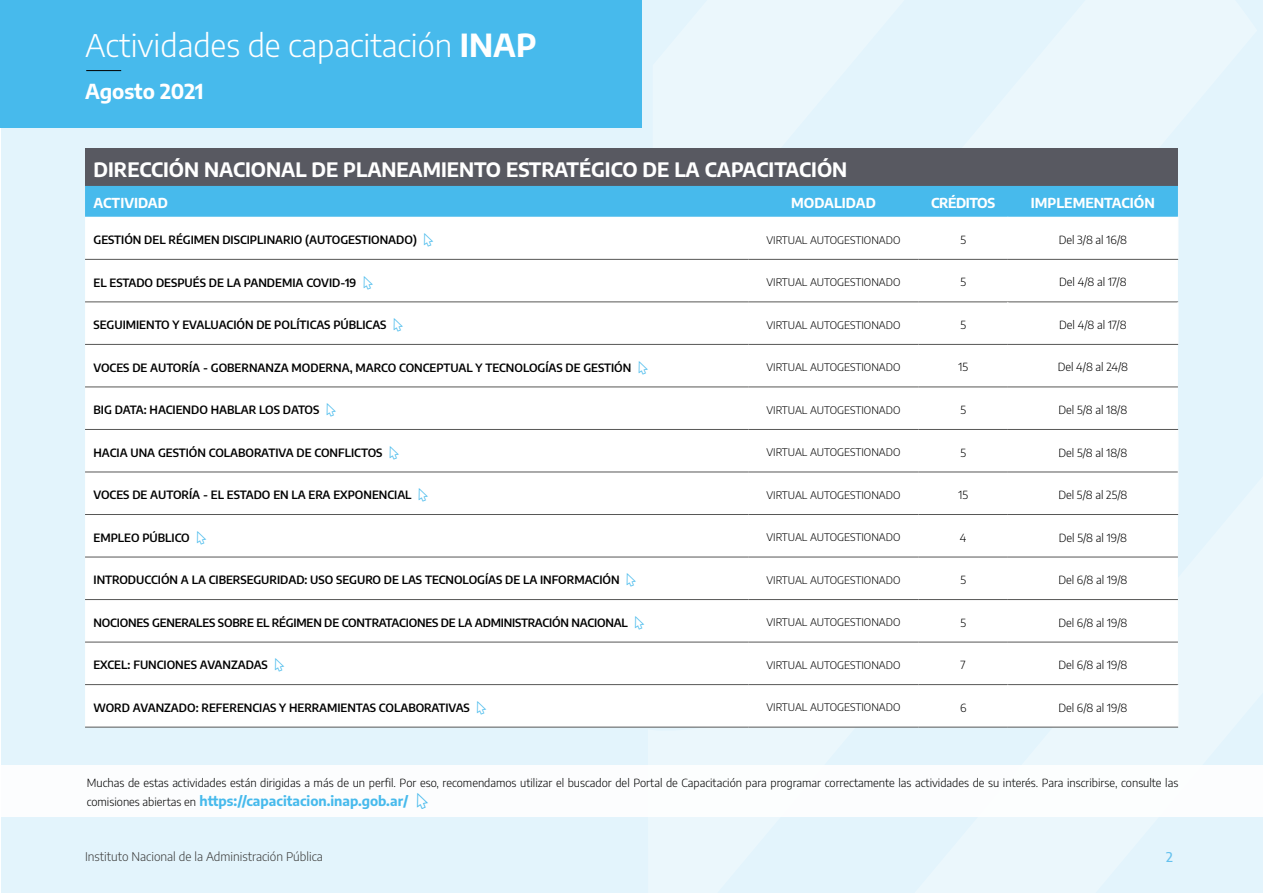
<style>
.page{position:relative;width:1263px;height:893px;background:#fff}
.page>*{position:absolute;margin:0;border:0;box-sizing:border-box;transform-origin:0 0}
.t1{font:300 31.2px "Encode Sans";color:#fff}
.t2{font:700 20.25px "Encode Sans";letter-spacing:-.005em;color:#fff}
.t3{font:700 19.5px "Encode Sans";color:#fff}
.t4{font:700 13.5px "Encode Sans";color:#47baec}
.t5{font:700 13.5px "Encode Sans";color:#fff}
.t6{font:700 13.5px "Encode Sans";letter-spacing:-.03em;color:#fff}
.t7{font:500 13.5px "Encode Sans";color:#65c1ee}
.t8{font:300 12px "Encode Sans";color:#3c3c3b}
.t9{font:600 11.25px "Encode Sans";color:#000}
.t10{font:300 11.25px "Encode Sans";color:#000}
.t11{font:300 10.5px "Encode Sans";color:#000}
.s1{font-weight:700}
.s2{font-family:"Cursors";font-weight:400;font-size:15px;color:#47baec}
.s3{font-weight:300;font-size:11.25px;color:#000}
.s4{font-family:"Cursors";font-weight:400;font-size:18px}
</style>
<div class="page">
<div style="left:1px;top:0;width:1262px;height:893px;background:#e3f4fc"></div>
<svg style="left:653px;top:148px;width:275px;height:1px"></svg>
<div style="left:0;top:0;width:641px;height:128px;background:#47baec"></div>
<div style="left:0;top:765px;width:1263px;height:51px;background:#fff"></div>
<hr style="left:86px;top:70px;width:35px;height:1px;background:#000">
<div style="left:85px;top:149px;width:1093px;height:37px;background:#585961"></div>
<div style="left:85px;top:186px;width:1093px;height:31px;background:#47baec"></div>
<div style="left:85px;top:217px;width:1093px;height:510px;background:#fff"></div>
<hr style="left:1007px;top:217px;width:1px;height:42px;background:#fff">
<hr style="left:1178px;top:217px;width:1px;height:42px;background:#fff">
<hr style="left:85px;top:259px;width:663px;height:1px;background:#575756">
<hr style="left:748px;top:259px;width:170px;height:1px;background:#575756">
<hr style="left:918px;top:259px;width:90px;height:1px;background:#575756">
<hr style="left:1008px;top:259px;width:170px;height:1px;background:#575756">
<hr style="left:85px;top:302px;width:663px;height:1px;background:#575756">
<hr style="left:748px;top:302px;width:170px;height:1px;background:#575756">
<hr style="left:918px;top:302px;width:90px;height:1px;background:#575756">
<hr style="left:1008px;top:302px;width:170px;height:1px;background:#575756">
<hr style="left:85px;top:387px;width:663px;height:1px;background:#575756">
<hr style="left:748px;top:387px;width:170px;height:1px;background:#575756">
<hr style="left:918px;top:387px;width:90px;height:1px;background:#575756">
<hr style="left:1008px;top:387px;width:170px;height:1px;background:#575756">
<hr style="left:85px;top:557px;width:663px;height:1px;background:#575756">
<hr style="left:748px;top:557px;width:170px;height:1px;background:#575756">
<hr style="left:918px;top:557px;width:90px;height:1px;background:#575756">
<hr style="left:1008px;top:557px;width:170px;height:1px;background:#575756">
<hr style="left:85px;top:599px;width:663px;height:1px;background:#575756">
<hr style="left:748px;top:599px;width:170px;height:1px;background:#575756">
<hr style="left:918px;top:599px;width:90px;height:1px;background:#575756">
<hr style="left:1008px;top:599px;width:170px;height:1px;background:#575756">
<hr style="left:85px;top:684px;width:663px;height:1px;background:#575756">
<hr style="left:748px;top:684px;width:170px;height:1px;background:#575756">
<hr style="left:918px;top:684px;width:90px;height:1px;background:#575756">
<hr style="left:1008px;top:684px;width:170px;height:1px;background:#575756">
<hr style="left:1007px;top:302px;width:1px;height:42px;background:#fff">
<hr style="left:1178px;top:302px;width:1px;height:42px;background:#fff">
<hr style="left:1007px;top:430px;width:1px;height:42px;background:#fff">
<hr style="left:1178px;top:430px;width:1px;height:42px;background:#fff">
<hr style="left:1007px;top:472px;width:1px;height:42px;background:#fff">
<hr style="left:1178px;top:472px;width:1px;height:42px;background:#fff">
<hr style="left:1007px;top:685px;width:1px;height:42px;background:#fff">
<hr style="left:1178px;top:685px;width:1px;height:42px;background:#fff">
<hr style="left:85px;top:344px;width:663px;height:1px;background:#575756">
<hr style="left:748px;top:344px;width:170px;height:1px;background:#575756">
<hr style="left:918px;top:344px;width:90px;height:1px;background:#575756">
<hr style="left:1008px;top:344px;width:170px;height:1px;background:#575756">
<hr style="left:85px;top:429px;width:663px;height:1px;background:#575756">
<hr style="left:748px;top:429px;width:170px;height:1px;background:#575756">
<hr style="left:918px;top:429px;width:90px;height:1px;background:#575756">
<hr style="left:1008px;top:429px;width:170px;height:1px;background:#575756">
<hr style="left:85px;top:472px;width:663px;height:1px;background:#575756">
<hr style="left:748px;top:472px;width:170px;height:1px;background:#575756">
<hr style="left:918px;top:472px;width:90px;height:1px;background:#575756">
<hr style="left:1008px;top:472px;width:170px;height:1px;background:#575756">
<hr style="left:85px;top:514px;width:663px;height:1px;background:#575756">
<hr style="left:748px;top:514px;width:170px;height:1px;background:#575756">
<hr style="left:918px;top:514px;width:90px;height:1px;background:#575756">
<hr style="left:1008px;top:514px;width:170px;height:1px;background:#575756">
<hr style="left:85px;top:642px;width:663px;height:1px;background:#575756">
<hr style="left:748px;top:642px;width:170px;height:1px;background:#575756">
<hr style="left:918px;top:642px;width:90px;height:1px;background:#575756">
<hr style="left:1008px;top:642px;width:170px;height:1px;background:#575756">
<hr style="left:85px;top:727px;width:663px;height:1px;background:#575756">
<hr style="left:748px;top:727px;width:170px;height:1px;background:#575756">
<hr style="left:918px;top:727px;width:90px;height:1px;background:#575756">
<hr style="left:1008px;top:727px;width:170px;height:1px;background:#575756">
<h1 class="t1" style="left:85px;top:24px;width:453px">Actividades de capacitación <span class="s1">INAP</span></h1>
<h2 class="t2" style="left:85px;top:76px;width:120px">Agosto 2021</h2>
<h3 class="t3" style="left:94px;top:156px;width:755px">DIRECCIÓN NACIONAL DE PLANEAMIENTO ESTRATÉGICO DE LA CAPACITACIÓN</h3>
<p class="t5" style="left:94px;top:193px;width:76px">ACTIVIDAD</p>
<p class="t5" style="left:791px;top:193px;width:86px">MODALIDAD</p>
<p class="t6" style="left:931px;top:193px;width:65px">CRÉDITOS</p>
<p class="t5" style="left:1031px;top:193px;width:125px">IMPLEMENTACIÓN</p>
<p class="t9" style="left:94px;top:232px;width:342px">GESTIÓN DEL RÉGIMEN DISCIPLINARIO (AUTOGESTIONADO) <span class="s2">V</span></p>
<p class="t11" style="left:766px;top:232px;width:136px">VIRTUAL AUTOGESTIONADO</p>
<p class="t10" style="left:960px;top:232px;width:7px">5</p>
<p class="t10" style="left:1059px;top:232px;width:70px">Del 3/8 al 16/8</p>
<p class="t9" style="left:94px;top:274px;width:282px">EL ESTADO DESPUÉS DE LA PANDEMIA COVID-19 <span class="s2">V</span></p>
<p class="t11" style="left:766px;top:275px;width:136px">VIRTUAL AUTOGESTIONADO</p>
<p class="t10" style="left:960px;top:274px;width:7px">5</p>
<p class="t10" style="left:1059px;top:274px;width:69px">Del 4/8 al 17/8</p>
<p class="t9" style="left:94px;top:317px;width:312px">SEGUIMIENTO Y EVALUACIÓN DE POLÍTICAS PÚBLICAS <span class="s2">V</span></p>
<p class="t11" style="left:766px;top:317px;width:136px">VIRTUAL AUTOGESTIONADO</p>
<p class="t10" style="left:960px;top:317px;width:7px">5</p>
<p class="t10" style="left:1059px;top:317px;width:69px">Del 4/8 al 17/8</p>
<p class="t9" style="left:94px;top:359px;width:556px">VOCES DE AUTORÍA - GOBERNANZA MODERNA, MARCO CONCEPTUAL Y TECNOLOGÍAS DE GESTIÓN <span class="s2">V</span></p>
<p class="t11" style="left:766px;top:360px;width:136px">VIRTUAL AUTOGESTIONADO</p>
<p class="t10" style="left:958px;top:359px;width:11px">15</p>
<p class="t10" style="left:1058px;top:359px;width:72px">Del 4/8 al 24/8</p>
<p class="t9" style="left:94px;top:402px;width:245px">BIG DATA: HACIENDO HABLAR LOS DATOS <span class="s2">V</span></p>
<p class="t11" style="left:766px;top:402px;width:136px">VIRTUAL AUTOGESTIONADO</p>
<p class="t10" style="left:960px;top:402px;width:7px">5</p>
<p class="t10" style="left:1058px;top:402px;width:70px">Del 5/8 al 18/8</p>
<p class="t9" style="left:94px;top:444px;width:308px">HACIA UNA GESTIÓN COLABORATIVA DE CONFLICTOS <span class="s2">V</span></p>
<p class="t11" style="left:766px;top:445px;width:136px">VIRTUAL AUTOGESTIONADO</p>
<p class="t10" style="left:960px;top:444px;width:7px">5</p>
<p class="t10" style="left:1058px;top:444px;width:70px">Del 5/8 al 18/8</p>
<p class="t9" style="left:94px;top:487px;width:337px">VOCES DE AUTORÍA - EL ESTADO EN LA ERA EXPONENCIAL <span class="s2">V</span></p>
<p class="t11" style="left:766px;top:487px;width:136px">VIRTUAL AUTOGESTIONADO</p>
<p class="t10" style="left:958px;top:487px;width:11px">15</p>
<p class="t10" style="left:1058px;top:487px;width:71px">Del 5/8 al 25/8</p>
<p class="t9" style="left:94px;top:529px;width:115px">EMPLEO PÚBLICO <span class="s2">V</span></p>
<p class="t11" style="left:766px;top:530px;width:136px">VIRTUAL AUTOGESTIONADO</p>
<p class="t10" style="left:960px;top:530px;width:8px">4</p>
<p class="t10" style="left:1059px;top:530px;width:70px">Del 5/8 al 19/8</p>
<p class="t9" style="left:94px;top:572px;width:545px">INTRODUCCIÓN A LA CIBERSEGURIDAD: USO SEGURO DE LAS TECNOLOGÍAS DE LA INFORMACIÓN <span class="s2">V</span></p>
<p class="t11" style="left:766px;top:572px;width:136px">VIRTUAL AUTOGESTIONADO</p>
<p class="t10" style="left:960px;top:572px;width:7px">5</p>
<p class="t10" style="left:1058px;top:572px;width:71px">Del 6/8 al 19/8</p>
<p class="t9" style="left:94px;top:614px;width:553px">NOCIONES GENERALES SOBRE EL RÉGIMEN DE CONTRATACIONES DE LA ADMINISTRACIÓN NACIONAL <span class="s2">V</span></p>
<p class="t11" style="left:766px;top:615px;width:136px">VIRTUAL AUTOGESTIONADO</p>
<p class="t10" style="left:960px;top:615px;width:7px">5</p>
<p class="t10" style="left:1058px;top:615px;width:71px">Del 6/8 al 19/8</p>
<p class="t9" style="left:94px;top:657px;width:193px">EXCEL: FUNCIONES AVANZADAS <span class="s2">V</span></p>
<p class="t11" style="left:766px;top:657px;width:136px">VIRTUAL AUTOGESTIONADO</p>
<p class="t10" style="left:960px;top:657px;width:7px">7</p>
<p class="t10" style="left:1058px;top:657px;width:71px">Del 6/8 al 19/8</p>
<p class="t9" style="left:94px;top:699px;width:395px">WORD AVANZADO: REFERENCIAS Y HERRAMIENTAS COLABORATIVAS <span class="s2">V</span></p>
<p class="t11" style="left:766px;top:700px;width:136px">VIRTUAL AUTOGESTIONADO</p>
<p class="t10" style="left:960px;top:700px;width:8px">6</p>
<p class="t10" style="left:1058px;top:700px;width:71px">Del 6/8 al 19/8</p>
<p class="t10" style="left:87px;top:775px;width:1093px">Muchas de estas actividades están dirigidas a más de un perfil. Por eso, recomendamos utilizar el buscador del Portal de Capacitación para programar correctamente las actividades de su interés. Para inscribirse, consulte las</p>
<p class="t4" style="left:87px;top:791px;width:344px"><span class="s3">comisiones abiertas en</span> https://capacitacion.inap.gob.ar/ <span class="s4">V</span></p>
<p class="t8" style="left:85px;top:848px;width:239px">Instituto Nacional de la Administración Pública</p>
<p class="t7" style="left:1166px;top:847px;width:8px">2</p>
</div>
